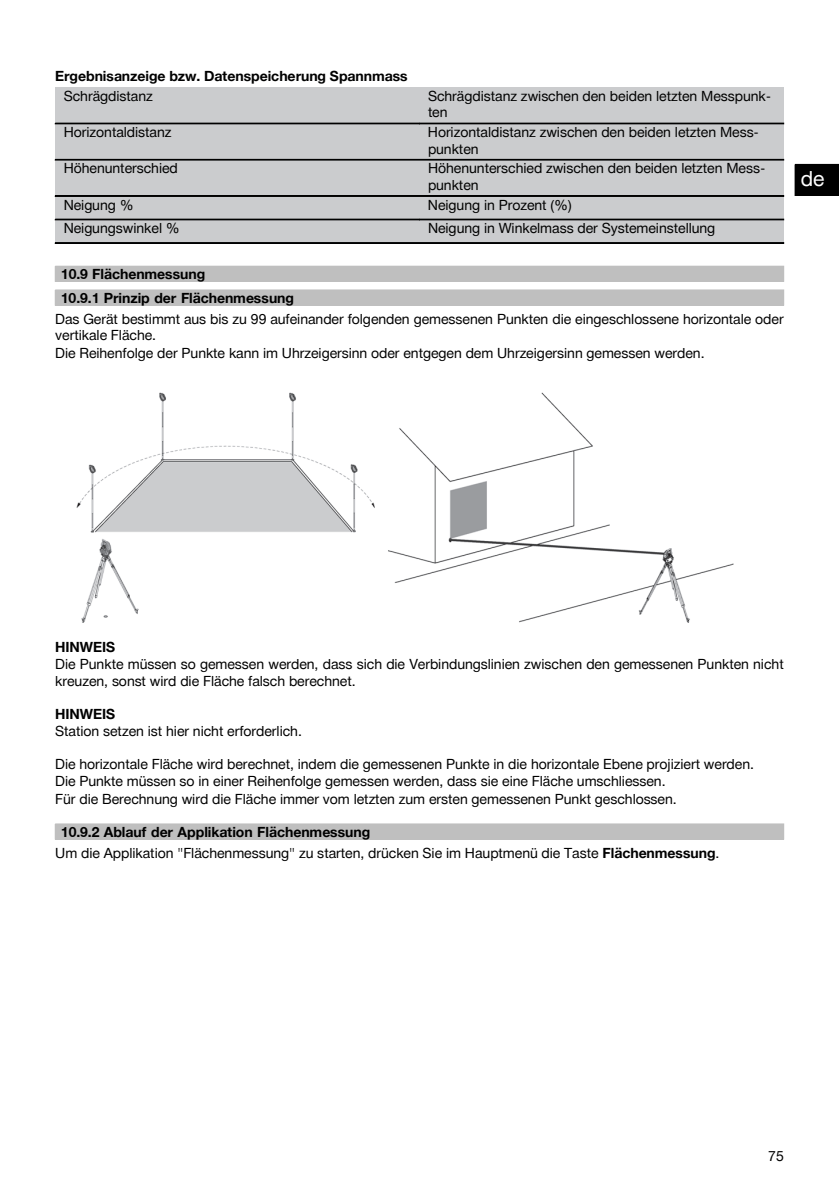
<style>
.page{position:relative;width:839px;height:1191px;background:#fff}
.page>*{position:absolute;margin:0;border:0;box-sizing:border-box;transform-origin:0 0}
.t1{font:21px "Hilti";color:#fff}
.t2{font:14px/16.6px "Hilti";letter-spacing:-.005em;color:#000}
.t3{font:700 14px/23.8px "Hilti";letter-spacing:-.005em;color:#000}
.s1{font-weight:700}
</style>
<div class="page">
<div style="left:55px;top:88px;width:729px;height:155px;background:#cbccce"></div>
<img style="left:76px;top:392px;width:658px;height:230px">
<hr style="left:55px;top:123px;width:364px;height:1px;background:#000">
<hr style="left:419px;top:123px;width:365px;height:1px;background:#000">
<hr style="left:55px;top:159px;width:729px;height:1px;background:#000">
<hr style="left:55px;top:196px;width:729px;height:1px;background:#000">
<hr style="left:55px;top:219px;width:364px;height:1px;background:#000">
<hr style="left:419px;top:219px;width:365px;height:1px;background:#000">
<hr style="left:55px;top:243px;width:729px;height:1px;background:#000">
<div style="left:55px;top:266px;width:729px;height:15px;background:#bfbfbf"></div>
<div style="left:55px;top:290px;width:729px;height:15px;background:#bfbfbf"></div>
<div style="left:55px;top:824px;width:729px;height:15px;background:#bfbfbf"></div>
<svg style="left:795px;top:195px;width:44px;height:1px"></svg>
<div style="left:795px;top:164px;width:44px;height:31px;background:#000"></div>
<p class="t3" style="left:55px;top:64px;width:354px">Ergebnisanzeige bzw. Datenspeicherung Spannmass</p>
<p class="t2" style="left:64px;top:88px;width:91px">Schrägdistanz</p>
<p class="t2" style="left:428px;top:88px;width:345px">Schrägdistanz zwischen den beiden letzten Messpunk&shy;ten</p>
<p class="t2" style="left:64px;top:124px;width:109px">Horizontaldistanz</p>
<p class="t2" style="left:428px;top:124px;width:333px">Horizontaldistanz zwischen den beiden letzten Mess&shy;punkten</p>
<p class="t2" style="left:64px;top:160px;width:116px">Höhenunterschied</p>
<p class="t2" style="left:428px;top:160px;width:339px">Höhenunterschied zwischen den beiden letzten Mess&shy;punkten</p>
<p class="t2" style="left:64px;top:196px;width:72px">Neigung %</p>
<p class="t2" style="left:428px;top:196px;width:145px">Neigung in Prozent (%)</p>
<p class="t2" style="left:64px;top:220px;width:118px">Neigungswinkel %</p>
<p class="t2" style="left:428px;top:220px;width:289px">Neigung in Winkelmass der Systemeinstellung</p>
<p class="t3" style="left:61px;top:262px;width:235px">10.9 Flächenmessung<br>10.9.1 Prinzip der Flächenmessung</p>
<p class="t2" style="left:55px;top:310px;width:730px;line-height:17.2px">Das Gerät bestimmt aus bis zu 99 aufeinander folgenden gemessenen Punkten die eingeschlossene horizontale oder vertikale Fläche.<br>Die Reihenfolge der Punkte kann im Uhrzeigersinn oder entgegen dem Uhrzeigersinn gemessen werden.</p>
<h1 class="t1" style="left:801px;top:166px;width:25px">de</h1>
<p class="t3" style="left:55px;top:635px;width:62px">HINWEIS</p>
<p class="t2" style="left:55px;top:656px;width:730px">Die Punkte müssen so gemessen werden, dass sich die Verbindungslinien zwischen den gemessenen Punkten nicht kreuzen, sonst wird die Fläche falsch berechnet.</p>
<p class="t3" style="left:55px;top:702px;width:62px">HINWEIS</p>
<p class="t2" style="left:55px;top:723px;width:248px">Station setzen ist hier nicht erforderlich.</p>
<p class="t2" style="left:55px;top:755px;width:700px;line-height:17.4px">Die horizontale Fläche wird berechnet, indem die gemessenen Punkte in die horizontale Ebene projiziert werden.<br>Die Punkte müssen so in einer Reihenfolge gemessen werden, dass sie eine Fläche umschliessen.<br>Für die Berechnung wird die Fläche immer vom letzten zum ersten gemessenen Punkt geschlossen.</p>
<p class="t2" style="left:55px;top:821px;width:666px;line-height:21.2px;text-indent:6px"><span class="s1">10.9.2 Ablauf der Applikation Flächenmessung<br></span>Um die Applikation "Flächenmessung" zu starten, drücken Sie im Hauptmenü die Taste <span class="s1">Flächenmessung</span>.</p>
<p class="t2" style="left:768px;top:1147px;width:17px">75</p>
</div>
